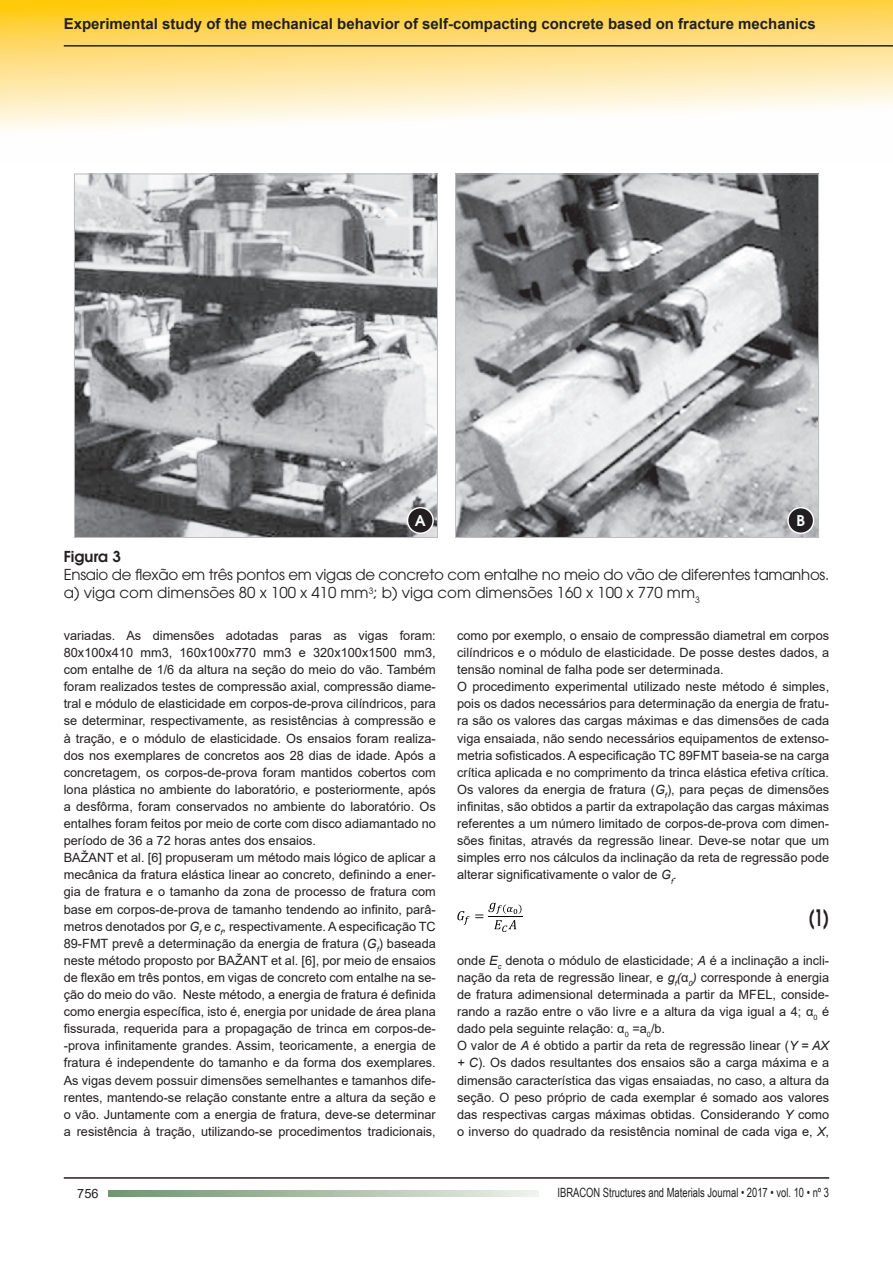
<style>
.page{position:relative;width:893px;height:1263px;background:#fff}
.page>*{position:absolute;margin:0;border:0;box-sizing:border-box;transform-origin:0 0}
.t1{font:600 22.5px "Avant Garde";color:#231f20;scale:.7 1}
.t2{font:15px/18px "Avant Garde";letter-spacing:-.02em;color:#231f20}
.t3{font:700 15px "Arial";color:#231f20}
.t4{font:600 15px "Avant Garde";color:#231f20}
.t5{font:600 14.85px "Avant Garde";color:#fff}
.t6{font:12.75px/17.1px "Arial";color:#231f20}
.t7{font:12.75px "Arial Narrow";color:#231f20;scale:.9 1}
.s1{font-style:italic}
</style>
<div class="page">
<svg style="left:0;top:0;width:893px;height:130px;background:#fee498"></svg>
<hr style="left:64px;top:1177px;width:765px;height:2px;background:#231f20">
<hr style="left:64px;top:45px;width:829px;height:2px;background:#231f20">
<svg style="left:108px;top:1190px;width:431px;height:6px;background:#acc0aa"></svg>
<svg style="left:457px;top:911px;width:12px;height:14px"></svg>
<svg style="left:475px;top:903px;width:46px;height:29px"></svg>
<hr style="left:488px;top:916px;width:35px;height:1px;background:#000001">
<img style="left:76px;top:176px;width:360px;height:360px">
<div style="left:74px;top:174px;width:364px;height:364px;border:1px solid #bcbdc0"></div>
<div style="left:407px;top:507px;width:27px;height:27px;border:3px solid #fff;border-radius:50%"></div>
<div style="left:408px;top:508px;width:24px;height:24px;background:#231f20;border-radius:50%"></div>
<img style="left:457px;top:176px;width:360px;height:360px">
<div style="left:455px;top:174px;width:364px;height:364px;border:1px solid #bcbdc0"></div>
<div style="left:787px;top:507px;width:27px;height:27px;border:3px solid #fff;border-radius:50%"></div>
<div style="left:789px;top:508px;width:24px;height:24px;background:#231f20;border-radius:50%"></div>
<p class="t3" style="left:64px;top:13px;width:753px">Experimental study of the mechanical behavior of self-compacting concrete based on fracture mechanics</p>
<p class="t5" style="left:415px;top:511px;width:12px">A</p>
<p class="t5" style="left:796px;top:511px;width:10px">B</p>
<p class="t4" style="left:64px;top:547px;width:58px">Figura 3</p>
<p class="t2" style="left:64px;top:566px;width:767px">Ensaio de flexão em três pontos em vigas de concreto com entalhe no meio do vão de diferentes tamanhos. a) viga com dimensões 80 x 100 x 410 mm<sup>3</sup>; b) viga com dimensões 160 x 100 x 770 mm<sub>3</sub></p>
<p class="t6" style="left:64px;top:627px;width:374px">variadas. As dimensões adotadas paras as vigas foram:<br>80x100x410 mm3, 160x100x770 mm3 e 320x100x1500 mm3, com entalhe de 1/6 da altura na seção do meio do vão. Também foram realizados testes de compressão axial, compressão diame&shy;tral e módulo de elasticidade em corpos-de-prova cilíndricos, para se determinar, respectivamente, as resistências à compressão e à tração, e o módulo de elasticidade. Os ensaios foram realiza&shy;dos nos exemplares de concretos aos 28 dias de idade. Após a concretagem, os corpos-de-prova foram mantidos cobertos com lona plástica no ambiente do laboratório, e posteriormente, após a desfôrma, foram conservados no ambiente do laboratório. Os entalhes foram feitos por meio de corte com disco adiamantado no período de 36 a 72 horas antes dos ensaios.<br>BAŽANT et al. [6] propuseram um método mais lógico de aplicar a mecânica da fratura elástica linear ao concreto, definindo a ener&shy;gia de fratura e o tamanho da zona de processo de fratura com base em corpos-de-prova de tamanho tendendo ao infinito, parâ&shy;metros denotados por <span class="s1">G</span><sub>f</sub> e <span class="s1">c</span><sub>f</sub>, respectivamente. A especificação TC 89-FMT prevê a determinação da energia de fratura (<span class="s1">G</span><sub>f</sub>) baseada neste método proposto por BAŽANT et al. [6], por meio de ensaios de flexão em três pontos, em vigas de concreto com entalhe na se&shy;ção do meio do vão. Neste método, a energia de fratura é definida como energia específica, isto é, energia por unidade de área plana fissurada, requerida para a propagação de trinca em corpos-de--prova infinitamente grandes. Assim, teoricamente, a energia de fratura é independente do tamanho e da forma dos exemplares.<br>As vigas devem possuir dimensões semelhantes e tamanhos dife&shy;rentes, mantendo-se relação constante entre a altura da seção e o vão. Juntamente com a energia de fratura, deve-se determinar a resistência à tração, utilizando-se procedimentos tradicionais,</p>
<p class="t6" style="left:457px;top:627px;width:374px">como por exemplo, o ensaio de compressão diametral em corpos cilíndricos e o módulo de elasticidade. De posse destes dados, a tensão nominal de falha pode ser determinada.<br>O procedimento experimental utilizado neste método é simples, pois os dados necessários para determinação da energia de fratu&shy;ra são os valores das cargas máximas e das dimensões de cada viga ensaiada, não sendo necessários equipamentos de extenso&shy;metria sofisticados. A especificação TC 89FMT baseia-se na carga crítica aplicada e no comprimento da trinca elástica efetiva crítica.<br>Os valores da energia de fratura (<span class="s1">G</span><sub>f</sub>), para peças de dimensões infinitas, são obtidos a partir da extrapolação das cargas máximas referentes a um número limitado de corpos-de-prova com dimen&shy;sões finitas, através da regressão linear. Deve-se notar que um simples erro nos cálculos da inclinação da reta de regressão pode alterar significativamente o valor de <span class="s1">G</span><sub>f</sub>.</p>
<h1 class="t1" style="left:808px;top:903px;width:31px">(1)</h1>
<p class="t6" style="left:457px;top:952px;width:374px">onde <span class="s1">E</span><sub>c</sub> denota o módulo de elasticidade; <span class="s1">A</span> é a inclinação a incli&shy;nação da reta de regressão linear, e <span class="s1">g</span><sub>f</sub><span class="s1">(</span>α<sub>0</sub><span class="s1">)</span> corresponde à energia de fratura adimensional determinada a partir da MFEL, conside&shy;rando a razão entre o vão livre e a altura da viga igual a 4; α<sub>0</sub> é dado pela seguinte relação: α<sub>0</sub> =a<sub>0</sub>/b.<br>O valor de <span class="s1">A</span> é obtido a partir da reta de regressão linear (<span class="s1">Y = AX + C</span>). Os dados resultantes dos ensaios são a carga máxima e a dimensão característica das vigas ensaiadas, no caso, a altura da seção. O peso próprio de cada exemplar é somado aos valores das respectivas cargas máximas obtidas. Considerando <span class="s1">Y</span> como o inverso do quadrado da resistência nominal de cada viga e, <span class="s1">X</span>,</p>
<p class="t6" style="left:77px;top:1185px;width:23px">756</p>
<p class="t7" style="left:557px;top:1183px;width:303px">IBRACON Structures and Materials Journal • 2017 • vol. 10 • nº 3</p>
</div>
